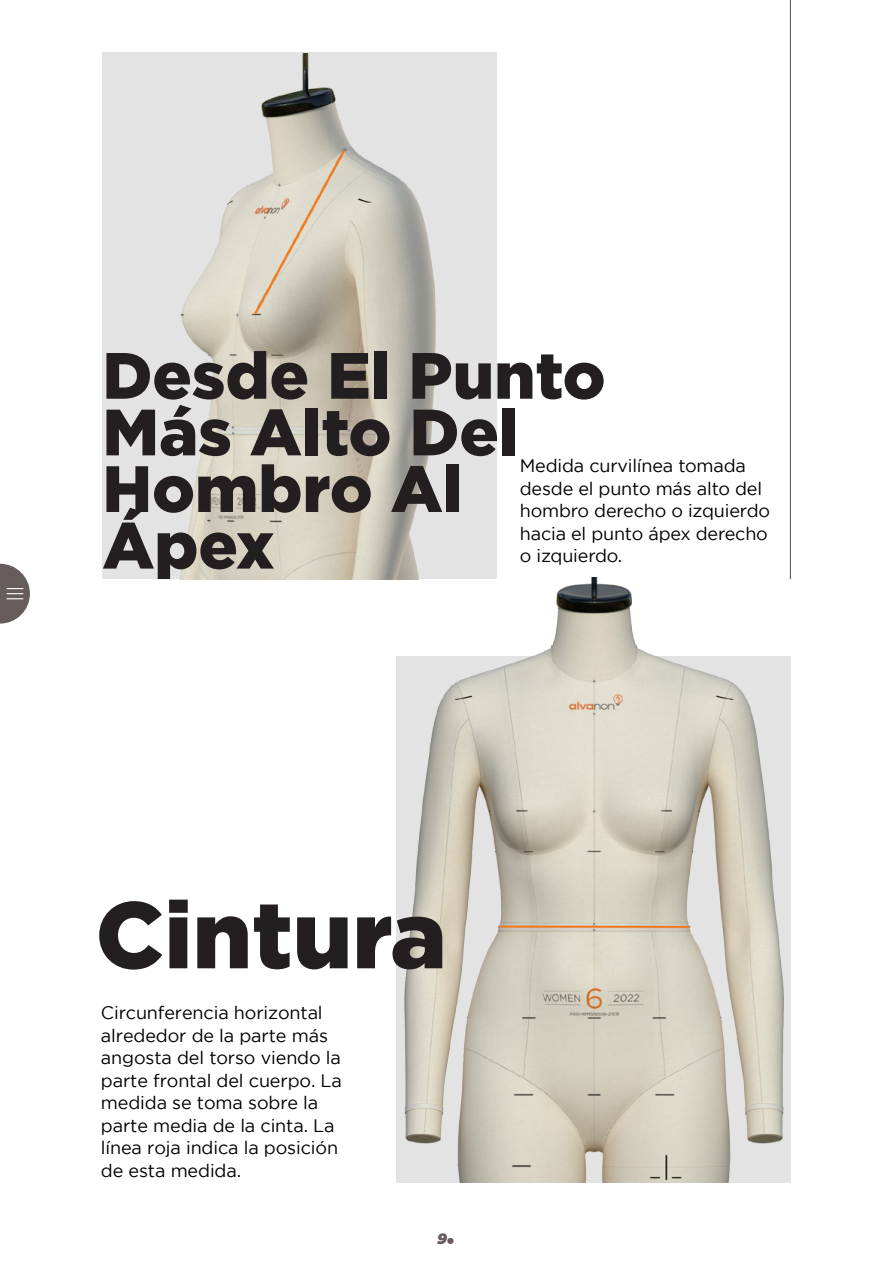
<style>
.page{position:relative;width:893px;height:1263px;background:#fff}
.page>*{position:absolute;margin:0;border:0;box-sizing:border-box;transform-origin:0 0}
.t1{font:900 94.05px "Gotham";color:#231f20}
.t2{font:900 65.25px/56.6px "Gotham";color:#231f20}
.t3{font:18px/22.5px "Gotham";letter-spacing:-.005em;color:#000}
.t4{font:italic 900 15px "Gotham";color:#655c5b}
.s1{font-family:"Futura";font-weight:700;font-style:normal;font-size:30px}
</style>
<div class="page">
<div style="left:102px;top:53px;width:395px;height:526px;background:#e3e3e3"></div>
<hr style="left:790px;top:0;width:1px;height:579px;background:#655c5b">
<img style="left:180px;top:53px;width:256px;height:526px">
<div style="left:397px;top:656px;width:394px;height:526px;background:#e3e3e3"></div>
<img style="left:402px;top:578px;width:382px;height:604px">
<svg style="left:0;top:564px;width:30px;height:60px"></svg>
<h2 class="t2" style="left:102px;top:346px;width:505px">Desde El Punto<br>Más Alto Del<br>Hombro Al<br>Ápex</h2>
<p class="t3" style="left:520px;top:454px;width:252px">Medida curvilínea tomada desde el punto más alto del hombro derecho o izquierdo hacia el punto ápex derecho o izquierdo.</p>
<h1 class="t1" style="left:96px;top:881px;width:352px">Cintura</h1>
<p class="t3" style="left:101px;top:1001px;width:243px">Circunferencia horizontal alrededor de la parte más angosta del torso viendo la parte frontal del cuerpo. La medida se toma sobre la parte media de la cinta. La línea roja indica la posición de esta medida.</p>
<p class="t4" style="left:437px;top:1229px;width:20px">9<span class="s1">.</span></p>
</div>
